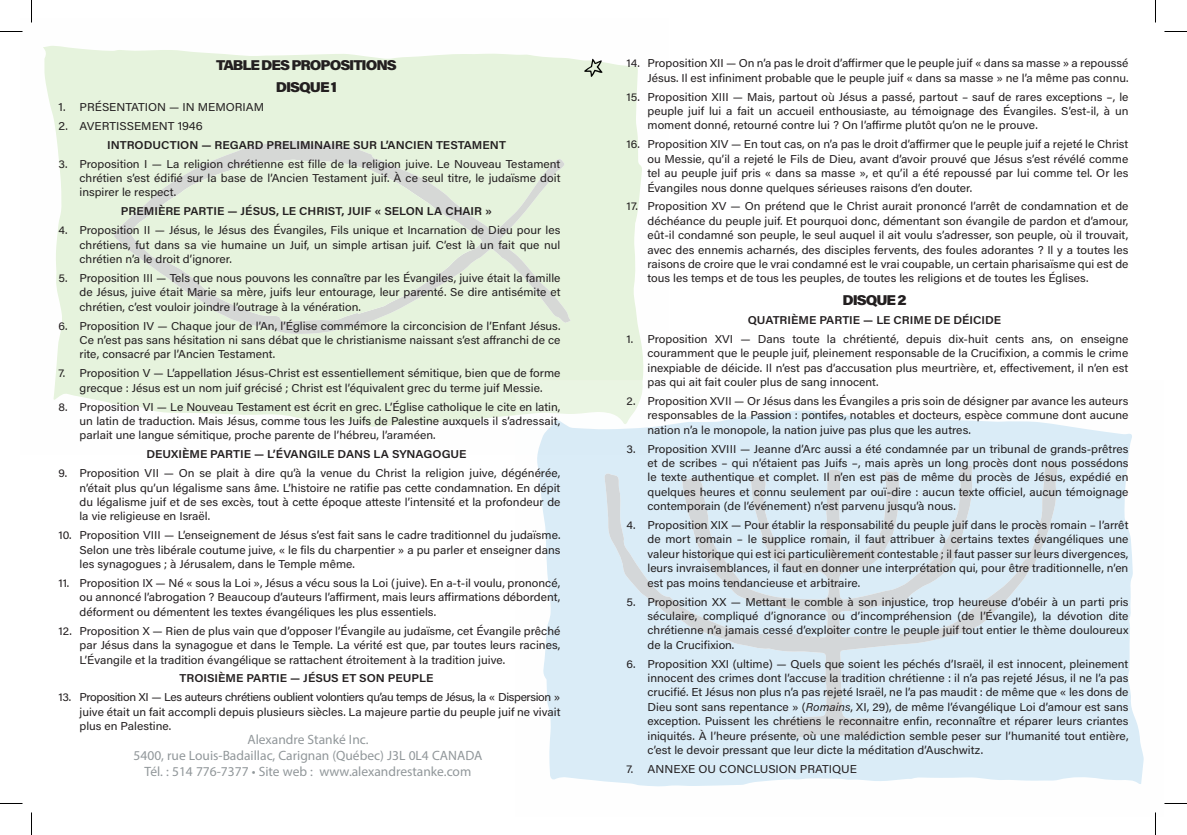
<style>
.page{position:relative;width:1187px;height:835px;background:#fff}
.page>*{position:absolute;margin:0;border:0;box-sizing:border-box;transform-origin:0 0}
.t1{font:900 14.25px/22.5px "Acumin Pro";letter-spacing:-.07em;color:#231f20;text-align:center;scale:1.05 1}
.t2{font:13.5px/16.2px "Myriad Pro";color:#91979a;text-align:center}
.t3{font:11.4px/14.4px "Acumin Pro";color:#231f20;text-align:justify;scale:1.05 1}
.t4{font:600 11.4px "Acumin Pro";color:#231f20;scale:1.05 1}
.s1{font-style:italic}
</style>
<div class="page">
<svg style="left:43px;top:46px;width:601px;height:381px;fill:#e6f3dd"></svg>
<svg style="left:114px;top:140px;width:457px;height:194px;fill:#e6f3dd"></svg>
<svg style="left:131px;top:160px;width:351px;height:162px;fill:#e6f3dd"></svg>
<svg style="left:179px;top:273px;width:10px;height:8px"></svg>
<svg style="left:515px;top:380px;width:129px;height:47px;fill:#eaf5e3"></svg>
<svg style="left:535px;top:410px;width:609px;height:377px;fill:#daecf7"></svg>
<svg style="left:604px;top:462px;width:454px;height:276px;fill:#daecf7"></svg>
<div style="left:583px;top:57px;width:20px;height:21px;background:#fff"></div>
<svg style="left:584px;top:59px;width:18px;height:18px"></svg>
<svg style="left:0;top:31px;width:22px;height:1px"></svg>
<svg style="left:1164px;top:31px;width:23px;height:1px"></svg>
<svg style="left:0;top:803px;width:22px;height:1px"></svg>
<svg style="left:1164px;top:803px;width:23px;height:1px"></svg>
<svg style="left:31px;top:0;width:1px;height:22px"></svg>
<svg style="left:31px;top:812px;width:1px;height:23px"></svg>
<svg style="left:1155px;top:0;width:1px;height:22px"></svg>
<svg style="left:1155px;top:812px;width:1px;height:23px"></svg>
<p class="t1" style="left:216px;top:53px;width:173px">TABLE DES PROPOSITIONS<br>DISQUE 1</p>
<p class="t3" style="left:58px;top:99px;width:197px">1. PRÉSENTATION — IN MEMORIAM</p>
<p class="t3" style="left:58px;top:118px;width:139px">2. AVERTISSEMENT 1946</p>
<p class="t4" style="left:107px;top:137px;width:381px">INTRODUCTION — REGARD PRELIMINAIRE SUR L’ANCIEN TESTAMENT</p>
<p class="t3" style="left:80px;top:156px;width:459px;text-indent:-21px">3. Proposition I — La religion chrétienne est fille de la religion juive. Le Nouveau Testament chrétien s’est édifié sur la base de l’Ancien Testament juif. À ce seul titre, le judaïsme doit inspirer le respect.</p>
<p class="t4" style="left:121px;top:203px;width:355px">PREMIÈRE PARTIE — JÉSUS, LE CHRIST, JUIF « SELON LA CHAIR »</p>
<p class="t3" style="left:80px;top:223px;width:459px;text-indent:-21px">4. Proposition II — Jésus, le Jésus des Évangiles, Fils unique et Incarnation de Dieu pour les chrétiens, fut dans sa vie humaine un Juif, un simple artisan juif. C’est là un fait que nul chrétien n’a le droit d’ignorer.</p>
<p class="t3" style="left:80px;top:270px;width:459px;text-indent:-21px">5. Proposition III — Tels que nous pouvons les connaître par les Évangiles, juive était la famille de Jésus, juive était Marie sa mère, juifs leur entourage, leur parenté. Se dire antisémite et chrétien, c’est vouloir joindre l’outrage à la vénération.</p>
<p class="t3" style="left:79px;top:318px;width:459px;text-indent:-21px">6. Proposition IV — Chaque jour de l’An, l’Église commémore la circoncision de l’Enfant Jésus.<br>Ce n’est pas sans hésitation ni sans débat que le christianisme naissant s’est affranchi de ce rite, consacré par l’Ancien Testament.</p>
<p class="t3" style="left:58px;top:366px;width:479px;text-align:center">7. Proposition V — L’appellation Jésus-Christ est essentiellement sémitique, bien que de forme grecque : Jésus est un nom juif grécisé ; Christ est l’équivalent grec du terme juif Messie.</p>
<p class="t3" style="left:79px;top:399px;width:459px;text-indent:-21px">8. Proposition VI — Le Nouveau Testament est écrit en grec. L’Église catholique le cite en latin, un latin de traduction. Mais Jésus, comme tous les Juifs de Palestine auxquels il s’adressait, parlait une langue sémitique, proche parente de l’hébreu, l’araméen.</p>
<p class="t4" style="left:146px;top:446px;width:306px">DEUXIÈME PARTIE — L’ÉVANGILE DANS LA SYNAGOGUE</p>
<p class="t3" style="left:79px;top:466px;width:459px;text-indent:-21px">9. Proposition VII — On se plait à dire qu’à la venue du Christ la religion juive, dégénérée, n’était plus qu’un légalisme sans âme. L’histoire ne ratifie pas cette condamnation. En dépit du légalisme juif et de ses excès, tout à cette époque atteste l’intensité et la profondeur de la vie religieuse en Israël.</p>
<p class="t3" style="left:79px;top:528px;width:459px;text-indent:-21px">10. Proposition VIII — L’enseignement de Jésus s’est fait sans le cadre traditionnel du judaïsme.<br>Selon une très libérale coutume juive, « le fils du charpentier » a pu parler et enseigner dans les synagogues ; à Jérusalem, dans le Temple même.</p>
<p class="t3" style="left:79px;top:575px;width:459px;text-indent:-21px">11. Proposition IX — Né « sous la Loi », Jésus a vécu sous la Loi (juive). En a-t-il voulu, prononcé, ou annoncé l’abrogation ? Beaucoup d’auteurs l’affirment, mais leurs affirmations débordent, déforment ou démentent les textes évangéliques les plus essentiels.</p>
<p class="t3" style="left:79px;top:623px;width:459px;text-indent:-21px">12. Proposition X — Rien de plus vain que d’opposer l’Évangile au judaïsme, cet Évangile prêché par Jésus dans la synagogue et dans le Temple. La vérité est que, par toutes leurs racines, L’Évangile et la tradition évangélique se rattachent étroitement à la tradition juive.</p>
<p class="t4" style="left:180px;top:670px;width:243px">TROISIÈME PARTIE — JÉSUS ET SON PEUPLE</p>
<p class="t3" style="left:80px;top:690px;width:459px;text-indent:-21px">13. Proposition XI — Les auteurs chrétiens oublient volontiers qu’au temps de Jésus, la « Dispersion » juive était un fait accompli depuis plusieurs siècles. La majeure partie du peuple juif ne vivait plus en Palestine.</p>
<p class="t2" style="left:134px;top:731px;width:350px">Alexandre Stanké Inc.<br>5400, rue Louis-Badaillac, Carignan (Québec) J3L 0L4 CANADA<br>Tél. : 514 776-7377 • Site web : www.alexandrestanke.com</p>
<p class="t3" style="left:626px;top:56px;width:479px;text-align:right">14. Proposition XII — On n’a pas le droit d’affirmer que le peuple juif « dans sa masse » a repoussé<br>Jésus. Il est infiniment probable que le peuple juif « dans sa masse » ne l’a même pas connu.</p>
<p class="t3" style="left:647px;top:89px;width:459px;text-indent:-21px">15. Proposition XIII — Mais, partout où Jésus a passé, partout – sauf de rares exceptions –, le peuple juif lui a fait un accueil enthousiaste, au témoignage des Évangiles. S’est-il, à un moment donné, retourné contre lui ? On l’affirme plutôt qu’on ne le prouve.</p>
<p class="t3" style="left:647px;top:137px;width:459px;text-indent:-21px">16. Proposition XIV — En tout cas, on n’a pas le droit d’affirmer que le peuple juif a rejeté le Christ ou Messie, qu’il a rejeté le Fils de Dieu, avant d’avoir prouvé que Jésus s’est révélé comme tel au peuple juif pris « dans sa masse », et qu’il a été repoussé par lui comme tel. Or les Évangiles nous donne quelques sérieuses raisons d’en douter.</p>
<p class="t3" style="left:647px;top:199px;width:459px;text-indent:-21px">17. Proposition XV — On prétend que le Christ aurait prononcé l’arrêt de condamnation et de déchéance du peuple juif. Et pourquoi donc, démentant son évangile de pardon et d’amour, eût-il condamné son peuple, le seul auquel il ait voulu s’adresser, son peuple, où il trouvait, avec des ennemis acharnés, des disciples fervents, des foules adorantes ? Il y a toutes les raisons de croire que le vrai condamné est le vrai coupable, un certain pharisaïsme qui est de tous les temps et de tous les peuples, de toutes les religions et de toutes les Églises.</p>
<p class="t1" style="left:842px;top:288px;width:62px">DISQUE 2</p>
<p class="t4" style="left:748px;top:312px;width:243px">QUATRIÈME PARTIE — LE CRIME DE DÉICIDE</p>
<p class="t3" style="left:647px;top:331px;width:459px;text-indent:-21px">1. Proposition XVI — Dans toute la chrétienté, depuis dix-huit cents ans, on enseigne couramment que le peuple juif, pleinement responsable de la Crucifixion, a commis le crime inexpiable de déicide. Il n’est pas d’accusation plus meurtrière, et, effectivement, il n’en est pas qui ait fait couler plus de sang innocent.</p>
<p class="t3" style="left:647px;top:393px;width:459px;text-indent:-21px">2. Proposition XVII — Or Jésus dans les Évangiles a pris soin de désigner par avance les auteurs responsables de la Passion : pontifes, notables et docteurs, espèce commune dont aucune nation n’a le monopole, la nation juive pas plus que les autres.</p>
<p class="t3" style="left:647px;top:441px;width:459px;text-indent:-21px">3. Proposition XVIII — Jeanne d’Arc aussi a été condamnée par un tribunal de grands-prêtres et de scribes – qui n’étaient pas Juifs –, mais après un long procès dont nous possédons le texte authentique et complet. Il n’en est pas de même du procès de Jésus, expédié en quelques heures et connu seulement par ouï-dire : aucun texte officiel, aucun témoignage contemporain (de l’événement) n’est parvenu jusqu’à nous.</p>
<p class="t3" style="left:647px;top:517px;width:459px;text-indent:-21px">4. Proposition XIX — Pour établir la responsabilité du peuple juif dans le procès romain – l’arrêt de mort romain – le supplice romain, il faut attribuer à certains textes évangéliques une valeur historique qui est ici particulièrement contestable ; il faut passer sur leurs divergences, leurs invraisemblances, il faut en donner une interprétation qui, pour être traditionnelle, n’en est pas moins tendancieuse et arbitraire.</p>
<p class="t3" style="left:647px;top:594px;width:459px;text-indent:-21px">5. Proposition XX — Mettant le comble à son injustice, trop heureuse d’obéir à un parti pris séculaire, compliqué d’ignorance ou d’incompréhension (de l’Évangile), la dévotion dite chrétienne n’a jamais cessé d’exploiter contre le peuple juif tout entier le thème douloureux de la Crucifixion.</p>
<p class="t3" style="left:647px;top:656px;width:459px;text-indent:-21px">6. Proposition XXI (ultime) — Quels que soient les péchés d’Israël, il est innocent, pleinement innocent des crimes dont l’accuse la tradition chrétienne : il n’a pas rejeté Jésus, il ne l’a pas crucifié. Et Jésus non plus n’a pas rejeté Israël, ne l’a pas maudit : de même que « les dons de Dieu sont sans repentance » (<span class="s1">Romains</span>, XI, 29), de même l’évangélique Loi d’amour est sans exception. Puissent les chrétiens le reconnaitre enfin, reconnaître et réparer leurs criantes iniquités. À l’heure présente, où une malédiction semble peser sur l’humanité tout entière, c’est le devoir pressant que leur dicte la méditation d’Auschwitz.</p>
<p class="t3" style="left:626px;top:761px;width:221px">7. ANNEXE OU CONCLUSION PRATIQUE</p>
</div>
